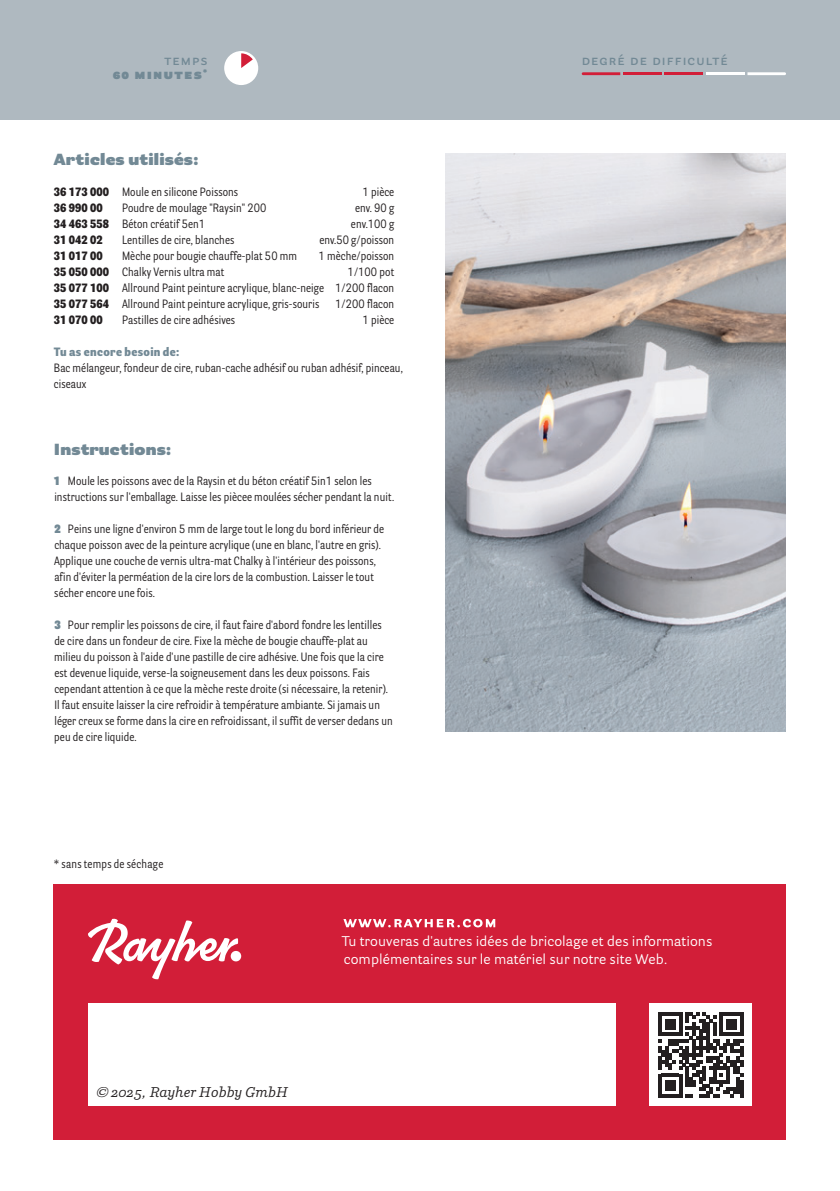
<style>
.page{position:relative;width:840px;height:1191px;background:#fff}
.page>*{position:absolute;margin:0;border:0;box-sizing:border-box;transform-origin:0 0}
.t1{font:900 16px "Parry Grotesque Pro";letter-spacing:.01em;color:#728995}
.t2{font:14px/18px "Parry Grotesque Pro";letter-spacing:.005em;color:#fff}
.t3{font:600 14px "Parry Grotesque Pro";letter-spacing:.08em;color:#728995}
.t4{font:italic 14px "Parry Pro";letter-spacing:.01em;color:#231f20}
.t5{font:900 14px "Parry Grotesque Pro";letter-spacing:.08em;color:#728995}
.t6{font:12px/16px "Parry Grot Con Pro";letter-spacing:.005em;color:#231f20}
.t7{font:900 12px "Parry Grot Con Pro";letter-spacing:.005em;color:#231f20}
.t8{font:900 12px "Parry Grot Con Pro";letter-spacing:.03em;color:#728995}
.t9{font:12px "Parry Grot Con Pro";letter-spacing:.025em;color:#231f20}
.s1{font-weight:900}
.s2{font-weight:900;color:#728995}
</style>
<div class="page">
<div style="left:54px;top:884px;width:731px;height:256px;background:#d21e38"></div>
<div style="left:0;top:0;width:839px;height:119px;background:#afb9c0"></div>
<div style="left:88px;top:1003px;width:527px;height:103px;background:#fff"></div>
<div style="left:224px;top:51px;width:34px;height:34px;background:#fff;border-radius:50%"></div>
<svg style="left:241px;top:53px;width:12px;height:15px"></svg>
<svg style="left:581px;top:72px;width:39px;height:3px"></svg>
<hr style="left:622px;top:72px;width:39px;height:3px;background:#d21e38">
<hr style="left:664px;top:72px;width:38px;height:3px;background:#d21e38">
<hr style="left:705px;top:72px;width:39px;height:3px;background:#fff">
<svg style="left:747px;top:72px;width:38px;height:3px"></svg>
<svg style="left:343px;top:919px;width:152px;height:8px"></svg>
<svg style="left:88px;top:918px;width:150px;height:61px"></svg>
<div style="left:230px;top:951px;width:11px;height:10px;background:#fff;border-radius:50%"></div>
<div style="left:649px;top:1003px;width:102px;height:103px;background:#fff"></div>
<svg style="left:658px;top:1012px;width:85px;height:85px"></svg>
<img style="left:445px;top:153px;width:340px;height:578px">
<p class="t3" style="left:164px;top:50px;width:44px">temps</p>
<p class="t3" style="left:581px;top:50px;width:148px">degré de difficulté</p>
<p class="t5" style="left:113px;top:63px;width:96px">60 minutes<sup>*</sup></p>
<h1 class="t1" style="left:54px;top:148px;width:146px">Articles utilisés:</h1>
<p class="t6" style="left:54px;top:184px;width:186px"><span class="s1">36 173 000</span> Moule en silicone Poissons</p>
<p class="t6" style="left:362px;top:184px;width:33px">1 pièce</p>
<p class="t7" style="left:54px;top:199px;width:50px">36 990 00</p>
<p class="t6" style="left:122px;top:200px;width:146px">Poudre de moulage "Raysin" 200</p>
<p class="t6" style="left:355px;top:200px;width:41px">env. 90 g</p>
<p class="t6" style="left:54px;top:216px;width:153px"><span class="s1">34 463 558</span> Béton créatif 5en1</p>
<p class="t6" style="left:351px;top:216px;width:45px">env.100 g</p>
<p class="t7" style="left:54px;top:231px;width:50px">31 042 02</p>
<p class="t6" style="left:122px;top:232px;width:114px">Lentilles de cire, blanches</p>
<p class="t6" style="left:319px;top:232px;width:76px">env.50 g/poisson</p>
<p class="t7" style="left:54px;top:247px;width:50px">31 017 00</p>
<p class="t6" style="left:122px;top:248px;width:176px">Mèche pour bougie chauffe-plat 50 mm</p>
<p class="t6" style="left:318px;top:248px;width:77px">1 mèche/poisson</p>
<p class="t6" style="left:54px;top:264px;width:172px"><span class="s1">35 050 000</span> Chalky Vernis ultra mat</p>
<p class="t6" style="left:54px;top:264px;width:341px;text-align:justify;text-indent:293px">1/100 pot <span class="s1">35 077 100</span> Allround Paint peinture acrylique, blanc-neige 1/200 flacon <span class="s1">35 077 564</span> Allround Paint peinture acrylique, gris-souris</p>
<p class="t6" style="left:335px;top:296px;width:61px">1/200 flacon</p>
<p class="t7" style="left:54px;top:311px;width:50px">31 070 00</p>
<p class="t6" style="left:122px;top:312px;width:115px">Pastilles de cire adhésives</p>
<p class="t6" style="left:362px;top:312px;width:33px">1 pièce</p>
<p class="t8" style="left:54px;top:343px;width:127px">Tu as encore besoin de:</p>
<p class="t6" style="left:54px;top:360px;width:350px">Bac mélangeur, fondeur de cire, ruban-cache adhésif ou ruban adhésif, pinceau, ciseaux</p>
<h1 class="t1" style="left:54px;top:437px;width:119px">Instructions:</h1>
<p class="t6" style="left:54px;top:473px;width:342px"><span class="s2">1</span> Moule les poissons avec de la Raysin et du béton créatif 5in1 selon les instructions sur l'emballage. Laisse les piècee moulées sécher pendant la nuit.</p>
<p class="t6" style="left:54px;top:521px;width:331px"><span class="s2">2</span> Peins une ligne d'environ 5 mm de large tout le long du bord inférieur de chaque poisson avec de la peinture acrylique (une en blanc, l'autre en gris).<br>Applique une couche de vernis ultra-mat Chalky à l'intérieur des poissons, afin d'éviter la perméation de la cire lors de la combustion. Laisser le tout sécher encore une fois.</p>
<p class="t6" style="left:54px;top:617px;width:340px"><span class="s2">3</span> Pour remplir les poissons de cire, il faut faire d'abord fondre les lentilles de cire dans un fondeur de cire. Fixe la mèche de bougie chauffe-plat au milieu du poisson à l'aide d'une pastille de cire adhésive. Une fois que la cire est devenue liquide, verse-la soigneusement dans les deux poissons. Fais cependant attention à ce que la mèche reste droite (si nécessaire, la retenir).<br>Il faut ensuite laisser la cire refroidir à température ambiante. Si jamais un léger creux se forme dans la cire en refroidissant, il suffit de verser dedans un peu de cire liquide.</p>
<p class="t9" style="left:54px;top:855px;width:111px">* sans temps de séchage</p>
<p class="t4" style="left:96px;top:1082px;width:193px">© 2025, Rayher Hobby GmbH</p>
<p class="t2" style="left:342px;top:932px;width:372px">Tu trouveras d'autres idées de bricolage et des informations complémentaires sur le matériel sur notre site Web.</p>
</div>
